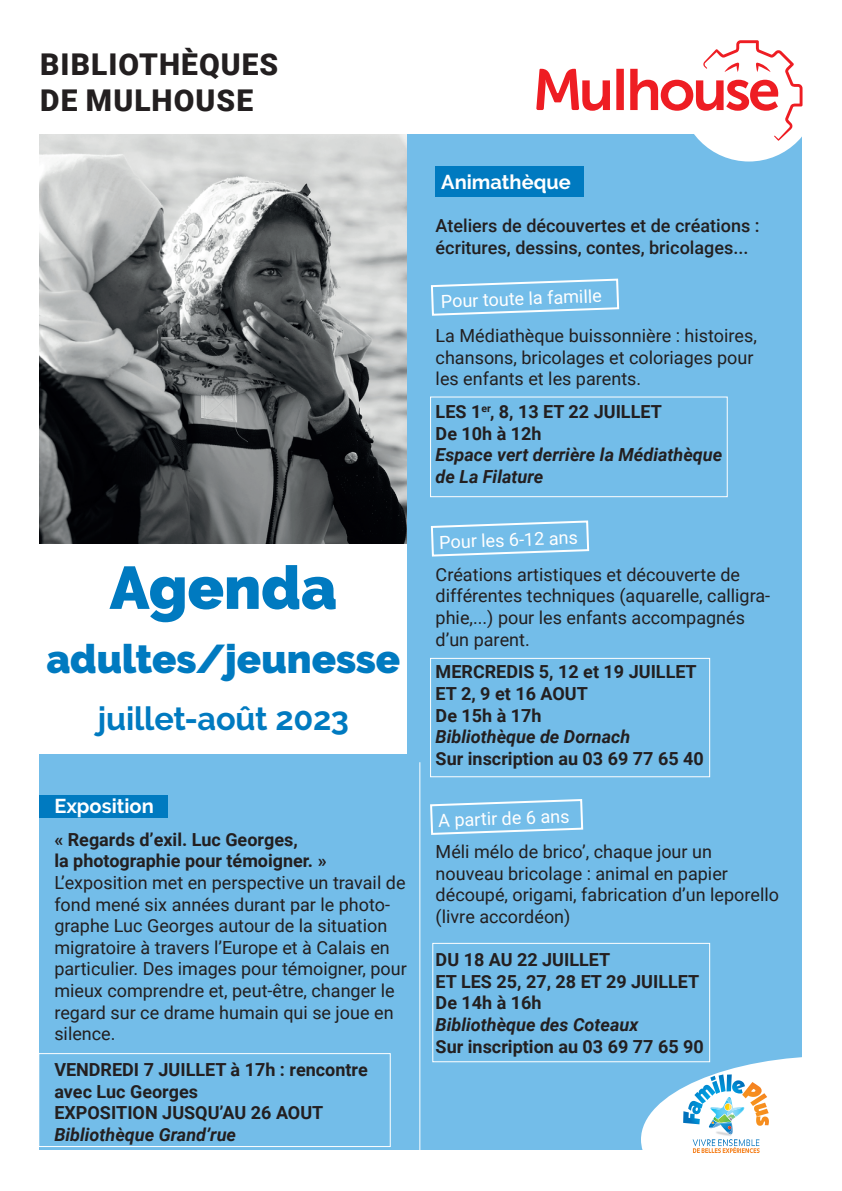
<style>
.page{position:relative;width:842px;height:1191px;background:#fff}
.page>*{position:absolute;margin:0;border:0;box-sizing:border-box;transform-origin:0 0}
.t1{font:900 60px "Raleway";color:#007ac0}
.t2{font:900 40px "Raleway";letter-spacing:-.005em;color:#007ac0}
.t3{font:700 32.4px "Raleway";letter-spacing:-.005em;color:#007ac0}
.t4{font:900 30px/36px "Roboto";letter-spacing:.035em;color:#231f20}
.t5{font:700 20px "Raleway";color:#fff}
.t6{font:18px/21.6px "Roboto";color:#231f20}
.t7{font:700 18px/21.6px "Roboto";color:#231f20}
.t8{font:italic 700 18px/21.6px "Roboto";color:#231f20}
.t9{font:500 18px/21.6px "Roboto";color:#231f20}
.t10{font:18px "Roboto";color:#fff}
</style>
<div class="page">
<div style="left:40px;top:135px;width:762px;height:1014px;background:#73bde9"></div>
<img style="left:40px;top:135px;width:367px;height:409px">
<div style="left:40px;top:544px;width:367px;height:210px;background:#fff"></div>
<div style="left:40px;top:794px;width:128px;height:23px;background:#007ac0"></div>
<div style="left:435px;top:167px;width:149px;height:30px;background:#007ac0"></div>
<div style="left:430px;top:658px;width:280px;height:119px;border:1px solid #fff"></div>
<svg style="left:641px;top:1056px;width:161px;height:97px"></svg>
<hr style="left:419px;top:762px;width:1px;height:389px;background:#fff">
<div style="left:430px;top:396px;width:298px;height:101px;border:1px solid #fff"></div>
<svg style="left:430px;top:520px;width:160px;height:37px"></svg>
<svg style="left:430px;top:799px;width:154px;height:36px"></svg>
<div style="left:38px;top:1053px;width:353px;height:94px;border:1px solid #fff"></div>
<svg style="left:431px;top:278px;width:189px;height:38px"></svg>
<div style="left:432px;top:943px;width:278px;height:119px;border:1px solid #fff"></div>
<div style="left:680px;top:24px;width:138px;height:137px;background:#fff;border-radius:50%"></div>
<svg style="left:536px;top:40px;width:266px;height:101px"></svg>
<h3 class="t4" style="left:40px;top:45px;width:240px">BIBLIOTHÈQUES<br>DE MULHOUSE</h3>
<h1 class="t1" style="left:110px;top:553px;width:229px">Agenda</h1>
<h2 class="t2" style="left:46px;top:635px;width:355px">adultes/jeunesse</h2>
<h3 class="t3" style="left:98px;top:700px;width:253px">juillet-août 2023</h3>
<p class="t5" style="left:54px;top:794px;width:101px">Exposition</p>
<p class="t7" style="left:54px;top:828px;width:274px">« Regards d’exil. Luc Georges,<br>la photographie pour témoigner. »</p>
<p class="t6" style="left:54px;top:871px;width:354px">L’exposition met en perspective un travail de fond mené six années durant par le photo&shy;graphe Luc Georges autour de la situation migratoire à travers l’Europe et à Calais en particulier. Des images pour témoigner, pour mieux comprendre et, peut-être, changer le regard sur ce drame humain qui se joue en silence.</p>
<p class="t7" style="left:54px;top:1058px;width:315px">VENDREDI 7 JUILLET à 17h : rencontre avec Luc Georges<br>EXPOSITION JUSQU’AU 26 AOUT</p>
<p class="t8" style="left:54px;top:1123px;width:183px">Bibliothèque Grand’rue</p>
<p class="t5" style="left:441px;top:170px;width:131px">Animathèque</p>
<p class="t9" style="left:436px;top:214px;width:325px">Ateliers de découvertes et de créations : écritures, dessins, contes, bricolages...</p>
<p class="t10" style="left:440px;top:289px;width:162px;rotate:-2deg">Pour toute la famille</p>
<p class="t6" style="left:436px;top:324px;width:323px">La Médiathèque buissonnière : histoires, chansons, bricolages et coloriages pour les enfants et les parents.</p>
<p class="t7" style="left:436px;top:400px;width:228px">LES 1<sup>er</sup>, 8, 13 ET 22 JUILLET<br>De 10h à 12h</p>
<p class="t8" style="left:436px;top:443px;width:288px">Espace vert derrière la Médiathèque de La Filature</p>
<p class="t10" style="left:439px;top:529px;width:140px;rotate:-2deg">Pour les 6-12 ans</p>
<p class="t6" style="left:436px;top:563px;width:336px">Créations artistiques et découverte de différentes techniques (aquarelle, calligra&shy;phie,...) pour les enfants accompagnés d’un parent.</p>
<p class="t7" style="left:436px;top:660px;width:263px">MERCREDIS 5, 12 et 19 JUILLET<br>ET 2, 9 et 16 AOUT<br>De 15h à 17h</p>
<p class="t8" style="left:436px;top:725px;width:196px">Bibliothèque de Dornach</p>
<p class="t7" style="left:436px;top:747px;width:270px">Sur inscription au 03 69 77 65 40</p>
<p class="t10" style="left:438px;top:808px;width:133px;rotate:-2deg">A partir de 6 ans</p>
<p class="t6" style="left:436px;top:840px;width:345px">Méli mélo de brico’, chaque jour un nouveau bricolage : animal en papier découpé, origami, fabrication d’un leporello (livre accordéon)</p>
<p class="t7" style="left:436px;top:948px;width:265px">DU 18 AU 22 JUILLET<br>ET LES 25, 27, 28 ET 29 JUILLET<br>De 14h à 16h</p>
<p class="t8" style="left:436px;top:1013px;width:204px">Bibliothèque des Coteaux</p>
<p class="t7" style="left:436px;top:1034px;width:270px">Sur inscription au 03 69 77 65 90</p>
</div>
